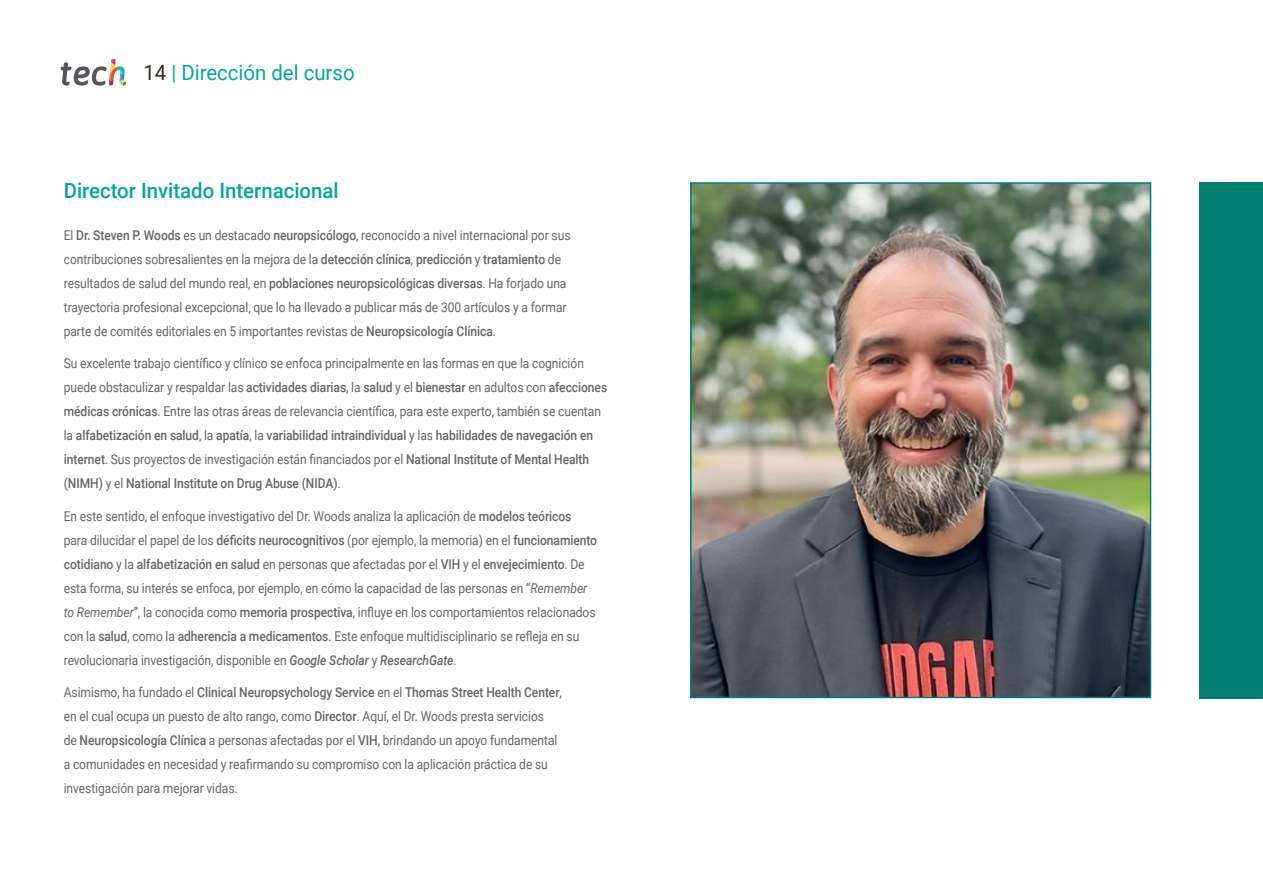
<style>
.page{position:relative;width:1263px;height:893px;background:#fff}
.page>*{position:absolute;margin:0;border:0;box-sizing:border-box;transform-origin:0 0}
.t1{font:500 21px "Roboto";color:#00a996}
.t2{font:21px "Roboto";color:#00a996}
.t3{font:13.5px/24px "Roboto";letter-spacing:-.005em;color:#656565;scale:.89 1}
.s1{color:#312e20}
.s2{font-weight:500}
.s3{font-style:italic}
.s4{font-weight:500;font-style:italic}
</style>
<div class="page">
<svg style="left:61px;top:59px;width:65px;height:27px"></svg>
<img style="left:693px;top:185px;width:455px;height:510px">
<div style="left:690px;top:182px;width:461px;height:516px;border:2px solid #007e6f"></div>
<div style="left:1199px;top:182px;width:64px;height:516px;background:#007e70"></div>
<h1 class="t2" style="left:144px;top:57px;width:213px"><span class="s1">14</span> | Dirección del curso</h1>
<h1 class="t1" style="left:64px;top:176px;width:276px">Director Invitado Internacional</h1>
<p class="t3" style="left:64px;top:222px;width:571px">El <span class="s2">Dr. Steven P. Woods</span> es un destacado <span class="s2">neuropsicólogo</span>, reconocido a nivel internacional por sus contribuciones sobresalientes en la mejora de la <span class="s2">detección clínica</span>, <span class="s2">predicción</span> y <span class="s2">tratamiento</span> de resultados de salud del mundo real, en <span class="s2">poblaciones neuropsicológicas diversas</span>. Ha forjado una trayectoria profesional excepcional, que lo ha llevado a publicar más de 300 artículos y a formar parte de comités editoriales en 5 importantes revistas de <span class="s2">Neuropsicología Clínica</span>.</p>
<p class="t3" style="left:64px;top:351px;width:612px">Su excelente trabajo científico y clínico se enfoca principalmente en las formas en que la cognición puede obstaculizar y respaldar las <span class="s2">actividades diarias</span>, la <span class="s2">salud</span> y el <span class="s2">bienestar</span> en adultos con <span class="s2">afecciones médicas crónicas</span>. Entre las otras áreas de relevancia científica, para este experto, también se cuentan la <span class="s2">alfabetización en salud</span>, la <span class="s2">apatía</span>, la <span class="s2">variabilidad intraindividual</span> y las <span class="s2">habilidades de navegación en internet</span>. Sus proyectos de investigación están financiados por el <span class="s2">National Institute of Mental Health (NIMH)</span> y el <span class="s2">National Institute on Drug Abuse (NIDA)</span>.</p>
<p class="t3" style="left:64px;top:503px;width:601px">En este sentido, el enfoque investigativo del Dr. Woods analiza la aplicación de <span class="s2">modelos teóricos </span>para dilucidar el papel de los <span class="s2">déficits neurocognitivos</span> (por ejemplo, la memoria) en el <span class="s2">funcionamiento cotidiano</span> y la <span class="s2">alfabetización en salud</span> en personas que afectadas por el <span class="s2">VIH</span> y el <span class="s2">envejecimiento</span>. De esta forma, su interés se enfoca, por ejemplo, en cómo la capacidad de las personas en “<span class="s3">Remember to Remember</span>”, la conocida como <span class="s2">memoria prospectiva</span>, influye en los comportamientos relacionados con la <span class="s2">salud</span>, como la <span class="s2">adherencia a medicamentos</span>. Este enfoque multidisciplinario se refleja en su revolucionaria investigación, disponible en <span class="s4">Google Scholar</span> y <span class="s4">ResearchGate</span>.</p>
<p class="t3" style="left:64px;top:680px;width:561px">Asimismo, ha fundado el <span class="s2">Clinical Neuropsychology Service</span> en el <span class="s2">Thomas Street Health Center</span>, en el cual ocupa un puesto de alto rango, como <span class="s2">Director</span>. Aquí, el Dr. Woods presta servicios<br>de <span class="s2">Neuropsicología Clínica</span> a personas afectadas por el <span class="s2">VIH</span>, brindando un apoyo fundamental a comunidades en necesidad y reafirmando su compromiso con la aplicación práctica de su investigación para mejorar vidas.</p>
</div>
